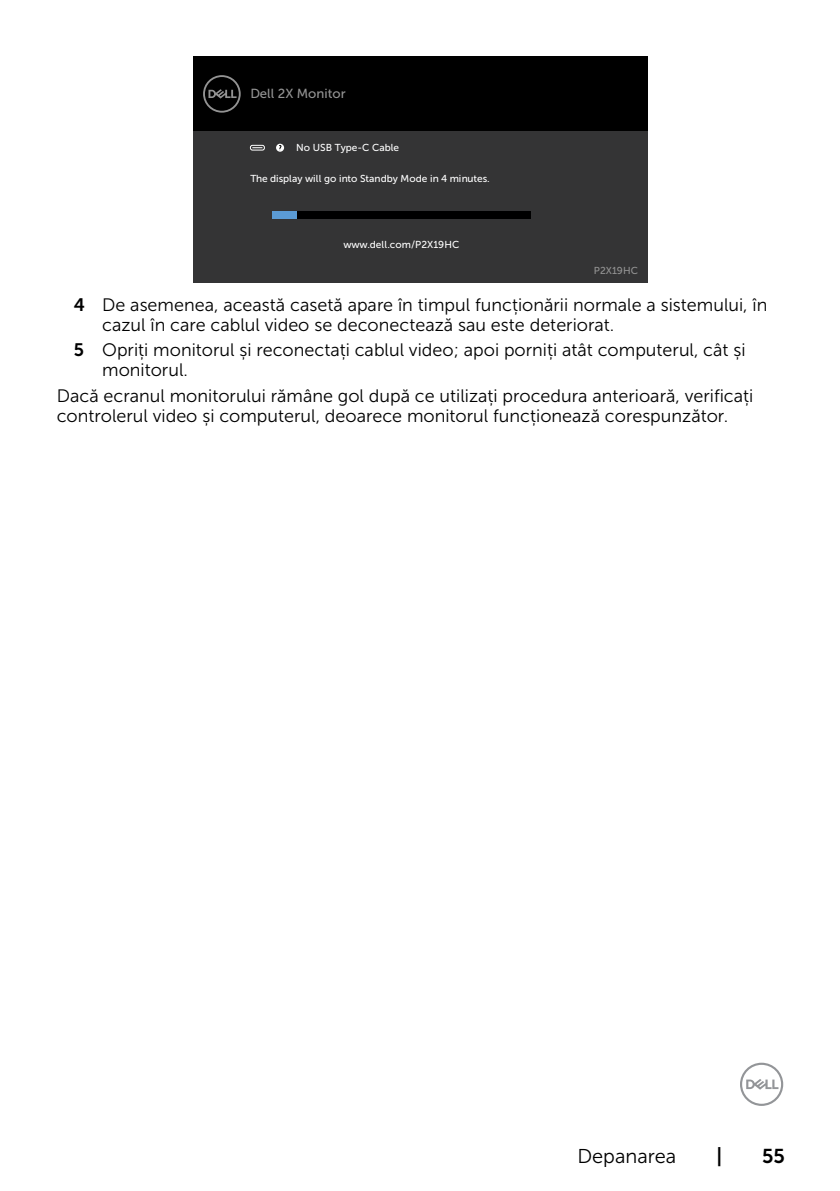
<style>
.page{position:relative;width:840px;height:1191px;background:#fff}
.page>*{position:absolute;margin:0;border:0;box-sizing:border-box;transform-origin:0 0}
.t1{font:20px "Museo Sans For Dell 300";color:#000}
.t2{font:20px "Museo Sans For Dell 700";color:#000}
.Paragraph{font:18px/20px "Museo Sans For Dell 300";color:#000}
.t3{font:13.2px "Museo Sans For Dell 500";color:#939393}
.t4{font:10px "Museo Sans For Dell 500";color:#fff}
.t5{font:10px "Museo Sans For Dell 500";color:#939393}
.s1{font-family:"Museo Sans For Dell 700"}
</style>
<div class="page">
<svg style="left:740px;top:1062px;width:42px;height:44px"></svg>
<div style="left:193px;top:131px;width:453px;height:152px;background:#343435"></div>
<div style="left:272px;top:211px;width:258px;height:7px;background:#000"></div>
<div style="left:272px;top:211px;width:25px;height:7px;background:#5b9bd5"></div>
<div style="left:193px;top:57px;width:453px;height:74px;background:#000"></div>
<svg style="left:203px;top:75px;width:37px;height:38px"></svg>
<svg style="left:276px;top:144px;width:8px;height:8px"></svg>
<svg style="left:278px;top:145px;width:4px;height:6px"></svg>
<div style="left:250px;top:145px;width:14px;height:5px;border:1px solid #fff;border-radius:2px"></div>
<p class="t3" style="left:250px;top:86px;width:97px">Dell 2X Monitor</p>
<p class="t4" style="left:296px;top:142px;width:104px">No USB Type-C Cable</p>
<p class="t4" style="left:250px;top:173px;width:241px">The display will go into Standby Mode in 4 minutes.</p>
<p class="t4" style="left:343px;top:239px;width:117px">www.dell.com/P2X19HC</p>
<p class="t5" style="left:593px;top:265px;width:46px">P2X19HC</p>
<p class="Paragraph" style="left:102px;top:295px;width:666px;text-indent:-28px"><span class="s1">4</span> De asemenea, această casetă apare în timpul funcționării normale a sistemului, în cazul în care cablul video se deconectează sau este deteriorat.</p>
<p class="Paragraph" style="left:102px;top:340px;width:644px;text-indent:-28px"><span class="s1">5</span> Opriți monitorul și reconectați cablul video; apoi porniți atât computerul, cât și monitorul.</p>
<p class="Paragraph" style="left:57px;top:386px;width:697px">Dacă ecranul monitorului rămâne gol după ce utilizați procedura anterioară, verificați controlerul video și computerul, deoarece monitorul funcționează corespunzător.</p>
<p class="t1" style="left:577px;top:1145px;width:100px">Depanarea</p>
<p class="t2" style="left:716px;top:1144px;width:7px">|</p>
<p class="t2" style="left:761px;top:1144px;width:24px">55</p>
</div>
